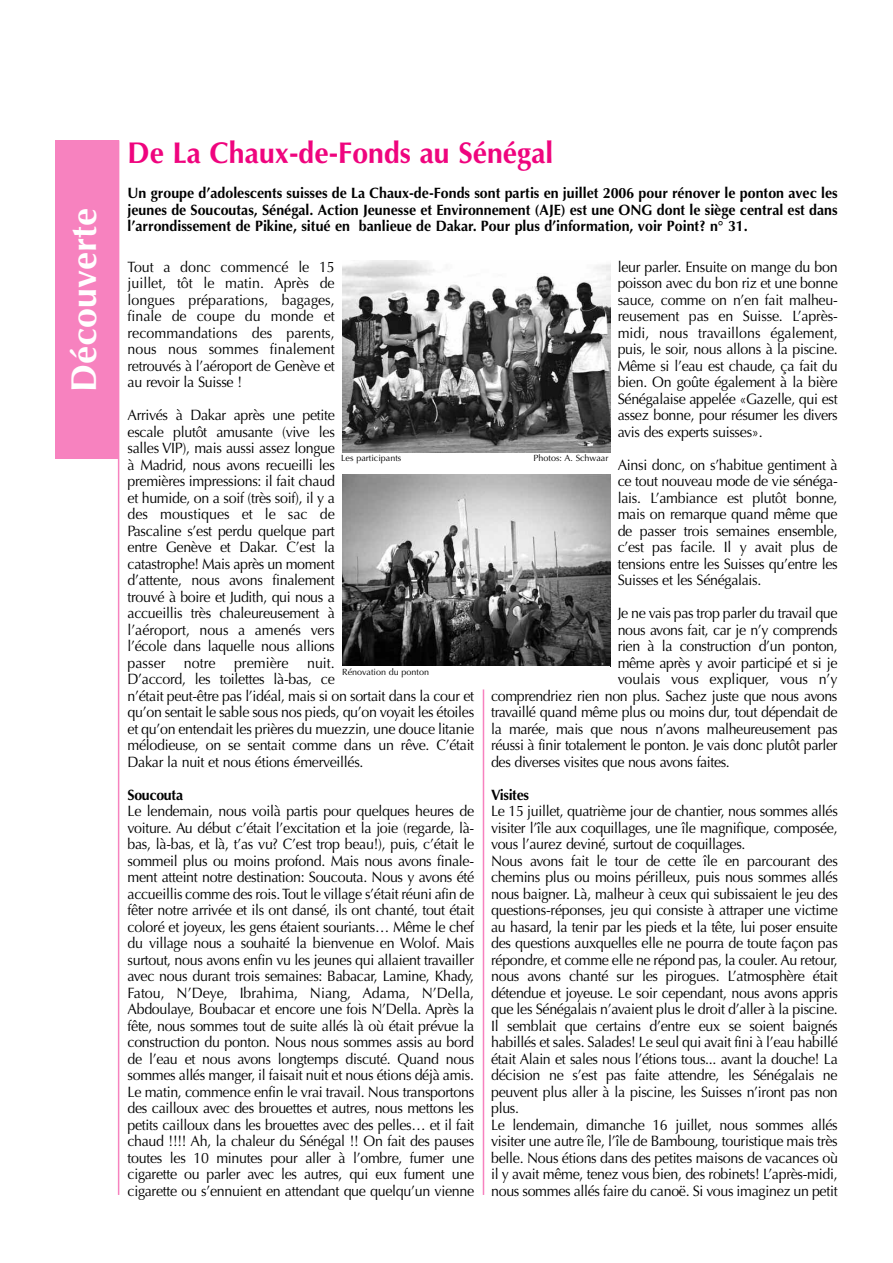
<style>
.page{position:relative;width:893px;height:1263px;background:#fff}
.page>*{position:absolute;margin:0;border:0;box-sizing:border-box;transform-origin:0 0}
.t1{font:700 36px "Optima";color:#fff}
.t2{font:700 30px "Optima";color:#ef047e;scale:.95 1}
.t3{font:15px/16.5px "Optima";letter-spacing:-.02em;color:#000;text-align:justify;scale:.95 1}
.t4{font:700 15px/16.5px "Optima";color:#000;text-align:justify;scale:.95 1}
.t5{font:700 15px "Optima";letter-spacing:-.02em;color:#000;scale:.95 1}
.t6{font:9px "Optima";color:#000}
</style>
<div class="page">
<div style="left:55px;top:140px;width:64px;height:319px;background:#f782bf"></div>
<hr style="left:483px;top:689px;width:1px;height:506px;background:#f782bf">
<hr style="left:118px;top:140px;width:1px;height:1055px;background:#f782bf">
<img style="left:342px;top:261px;width:268px;height:191px">
<img style="left:342px;top:475px;width:268px;height:191px">
<h1 class="t1" style="left:63px;top:392px;width:185px;rotate:-90deg">Découverte</h1>
<h2 class="t2" style="left:128px;top:135px;width:450px">De La Chaux-de-Fonds au Sénégal</h2>
<p class="t4" style="left:128px;top:185px;width:749px">Un groupe d’adolescents suisses de La Chaux-de-Fonds sont partis en juillet 2006 pour rénover le ponton avec les jeunes de Soucoutas, Sénégal. Action Jeunesse et Environnement (AJE) est une ONG dont le siège central est dans l’arrondissement de Pikine, situé en banlieue de Dakar. Pour plus d’information, voir Point? n° 31.</p>
<p class="t3" style="left:618px;top:259px;width:233px">leur parler. Ensuite on mange du bon poisson avec du bon riz et une bonne sauce, comme on n’en fait malheu&shy;reusement pas en Suisse. L’après&shy;midi, nous travaillons également, puis, le soir, nous allons à la piscine.<br>Même si l’eau est chaude, ça fait du bien. On goûte également à la bière Sénégalaise appelée «Gazelle, qui est assez bonne, pour résumer les divers avis des experts suisses».</p>
<p class="t3" style="left:618px;top:457px;width:233px">Ainsi donc, on s’habitue gentiment à ce tout nouveau mode de vie sénéga&shy;lais. L’ambiance est plutôt bonne, mais on remarque quand même que de passer trois semaines ensemble, c’est pas facile. Il y avait plus de tensions entre les Suisses qu’entre les Suisses et les Sénégalais.</p>
<p class="t3" style="left:618px;top:605px;width:233px">Je ne vais pas trop parler du travail que</p>
<p class="t3" style="left:618px;top:622px;width:233px">nous avons fait, car je n’y comprends</p>
<p class="t3" style="left:618px;top:638px;width:233px">rien à la construction d’un ponton,</p>
<p class="t3" style="left:618px;top:655px;width:233px">même après y avoir participé et si je</p>
<p class="t3" style="left:618px;top:671px;width:233px">voulais vous expliquer, vous n’y</p>
<p class="t3" style="left:491px;top:688px;width:366px">comprendriez rien non plus. Sachez juste que nous avons</p>
<p class="t3" style="left:491px;top:704px;width:366px">travaillé quand même plus ou moins dur, tout dépendait de</p>
<p class="t3" style="left:491px;top:721px;width:366px">la marée, mais que nous n’avons malheureusement pas</p>
<p class="t3" style="left:491px;top:737px;width:366px">réussi à finir totalement le ponton. Je vais donc plutôt parler</p>
<p class="t3" style="left:491px;top:754px;width:253px">des diverses visites que nous avons faites.</p>
<p class="t5" style="left:491px;top:786px;width:41px">Visites</p>
<p class="t3" style="left:491px;top:803px;width:367px;text-align:left">Le 15 juillet, quatrième jour de chantier, nous sommes allés visiter l’île aux coquillages, une île magnifique, composée, vous l’aurez deviné, surtout de coquillages.<br>Nous avons fait le tour de cette île en parcourant des chemins plus ou moins périlleux, puis nous sommes allés nous baigner. Là, malheur à ceux qui subissaient le jeu des questions-réponses, jeu qui consiste à attraper une victime au hasard, la tenir par les pieds et la tête, lui poser ensuite des questions auxquelles elle ne pourra de toute façon pas répondre, et comme elle ne répond pas, la couler. Au retour, nous avons chanté sur les pirogues. L’atmosphère était détendue et joyeuse. Le soir cependant, nous avons appris que les Sénégalais n’avaient plus le droit d’aller à la piscine.<br>Il semblait que certains d’entre eux se soient baignés habillés et sales. Salades! Le seul qui avait fini à l’eau habillé était Alain et sales nous l’étions tous... avant la douche! La décision ne s’est pas faite attendre, les Sénégalais ne peuvent plus aller à la piscine, les Suisses n’iront pas non plus.<br>Le lendemain, dimanche 16 juillet, nous sommes allés visiter une autre île, l’île de Bamboung, touristique mais très belle. Nous étions dans des petites maisons de vacances où il y avait même, tenez vous bien, des robinets! L’après-midi, nous sommes allés faire du canoë. Si vous imaginez un petit</p>
<p class="t3" style="left:128px;top:259px;width:220px">Tout a donc commencé le 15 juillet, tôt le matin. Après de longues préparations, bagages, finale de coupe du monde et recommandations des parents, nous nous sommes finalement retrouvés à l’aéroport de Genève et au revoir la Suisse !</p>
<p class="t3" style="left:128px;top:407px;width:366px;text-align:left">Arrivés à Dakar après une petite<br>escale plutôt amusante (vive les<br>salles VIP), mais aussi assez longue<br>à Madrid, nous avons recueilli les<br>premières impressions: il fait chaud<br>et humide, on a soif (très soif), il y a<br>des moustiques et le sac de<br>Pascaline s’est perdu quelque part<br>entre Genève et Dakar. C’est la<br>catastrophe! Mais après un moment<br>d’attente, nous avons finalement<br>trouvé à boire et Judith, qui nous a<br>accueillis très chaleureusement à<br>l’aéroport, nous a amenés vers<br>l’école dans laquelle nous allions<br>passer notre première nuit.<br>D’accord, les toilettes là-bas, ce<br>n’était peut-être pas l’idéal, mais si on sortait dans la cour et qu’on sentait le sable sous nos pieds, qu’on voyait les étoiles et qu’on entendait les prières du muezzin, une douce litanie mélodieuse, on se sentait comme dans un rêve. C’était Dakar la nuit et nous étions émerveillés.</p>
<p class="t5" style="left:128px;top:786px;width:60px">Soucouta</p>
<p class="t3" style="left:128px;top:803px;width:367px">Le lendemain, nous voilà partis pour quelques heures de voiture. Au début c’était l’excitation et la joie (regarde, là&shy;bas, là-bas, et là, t’as vu? C’est trop beau!), puis, c’était le sommeil plus ou moins profond. Mais nous avons finale&shy;ment atteint notre destination: Soucouta. Nous y avons été accueillis comme des rois. Tout le village s’était réuni afin de fêter notre arrivée et ils ont dansé, ils ont chanté, tout était coloré et joyeux, les gens étaient souriants… Même le chef du village nous a souhaité la bienvenue en Wolof. Mais surtout, nous avons enfin vu les jeunes qui allaient travailler avec nous durant trois semaines: Babacar, Lamine, Khady, Fatou, N’Deye, Ibrahima, Niang, Adama, N’Della, Abdoulaye, Boubacar et encore une fois N’Della. Après la fête, nous sommes tout de suite allés là où était prévue la construction du ponton. Nous nous sommes assis au bord de l’eau et nous avons longtemps discuté. Quand nous sommes allés manger, il faisait nuit et nous étions déjà amis.<br>Le matin, commence enfin le vrai travail. Nous transportons des cailloux avec des brouettes et autres, nous mettons les petits cailloux dans les brouettes avec des pelles… et il fait chaud !!!! Ah, la chaleur du Sénégal !! On fait des pauses toutes les 10 minutes pour aller à l’ombre, fumer une cigarette ou parler avec les autres, qui eux fument une cigarette ou s’ennuient en attendant que quelqu’un vienne</p>
<p class="t6" style="left:341px;top:452px;width:62px">Les participants</p>
<p class="t6" style="left:534px;top:452px;width:76px">Photos: A. Schwaar</p>
<p class="t6" style="left:342px;top:666px;width:88px">Rénovation du ponton</p>
</div>
